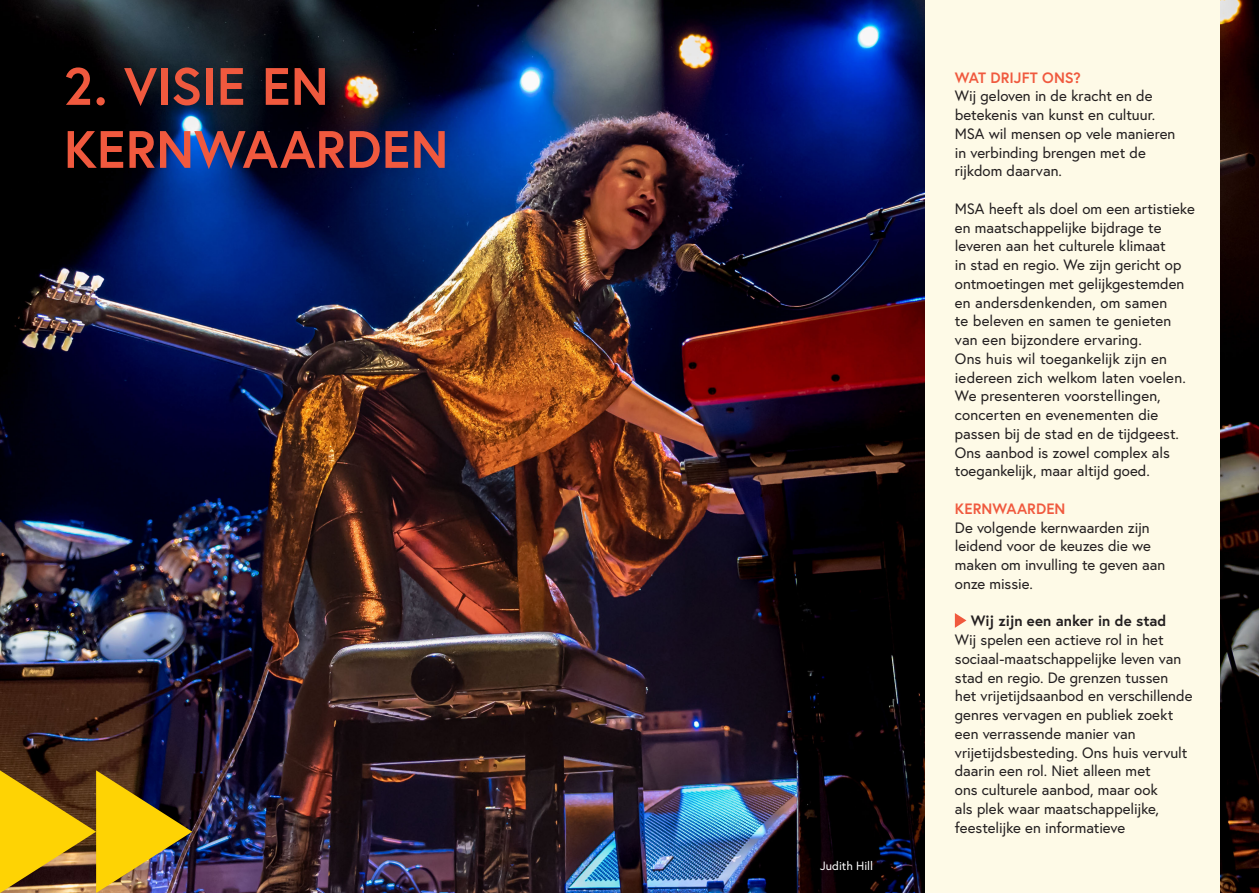
<style>
.page{position:relative;width:1259px;height:893px;background:#fff}
.page>*{position:absolute;margin:0;border:0;box-sizing:border-box;transform-origin:0 0}
.Leestekst{font:700 52.5px/63px "Europa";color:#f0593e}
.Leestekst-2{font:15px/18.8px "Europa";color:#231f20}
.Leestekst-3{font:700 15px "Europa";letter-spacing:.005em;color:#f0593e}
.Leestekst-4{font:700 15px "Europa";color:#231f20}
.Leestekst-5{font:12px "Europa";letter-spacing:-.005em;color:#fff}
</style>
<div class="page">
<div style="left:895px;top:0;width:344px;height:893px;background:#fefae7"></div>
<img style="left:0;top:0;width:924px;height:893px">
<img style="left:1220px;top:0;width:39px;height:893px">
<svg style="left:955px;top:613px;width:11px;height:15px"></svg>
<img style="left:0;top:770px;width:192px;height:123px">
<p class="Leestekst" style="left:64px;top:53px;width:386px">2. VISIE EN<br>KERNWAARDEN</p>
<p class="Leestekst-3" style="left:955px;top:67px;width:128px">WAT DRIJFT ONS?</p>
<p class="Leestekst-2" style="left:955px;top:86px;width:202px">Wij geloven in de kracht en de betekenis van kunst en cultuur.</p>
<p class="Leestekst-2" style="left:955px;top:124px;width:222px">MSA wil mensen op vele manieren</p>
<p class="Leestekst-2" style="left:955px;top:143px;width:192px">in verbinding brengen met de rijkdom daarvan.</p>
<p class="Leestekst-2" style="left:955px;top:199px;width:241px">MSA heeft als doel om een artistieke en maatschappelijke bijdrage te leveren aan het culturele klimaat<br>in stad en regio. We zijn gericht op ontmoetingen met gelijkgestemden en andersdenkenden, om samen<br>te beleven en samen te genieten van een bijzondere ervaring.<br>Ons huis wil toegankelijk zijn en iedereen zich welkom laten voelen.<br>We presenteren voorstellingen, concerten en evenementen die passen bij de stad en de tijdgeest.<br>Ons aanbod is zowel complex als toegankelijk, maar altijd goed.</p>
<p class="Leestekst-3" style="left:955px;top:498px;width:112px">KERNWAARDEN</p>
<p class="Leestekst-2" style="left:955px;top:518px;width:212px">De volgende kernwaarden zijn leidend voor de keuzes die we maken om invulling te geven aan onze missie.</p>
<p class="Leestekst-4" style="left:971px;top:611px;width:197px">Wij zijn een anker in de stad</p>
<p class="Leestekst-2" style="left:955px;top:630px;width:239px">Wij spelen een actieve rol in het sociaal-maatschappelijke leven van stad en regio. De grenzen tussen het vrijetijdsaanbod en verschillende genres vervagen en publiek zoekt een verrassende manier van vrijetijdsbesteding. Ons huis vervult daarin een rol. Niet alleen met<br>ons culturele aanbod, maar ook<br>als plek waar maatschappelijke, feestelijke en informatieve</p>
<p class="Leestekst-5" style="left:820px;top:858px;width:55px">Judith Hill</p>
</div>
